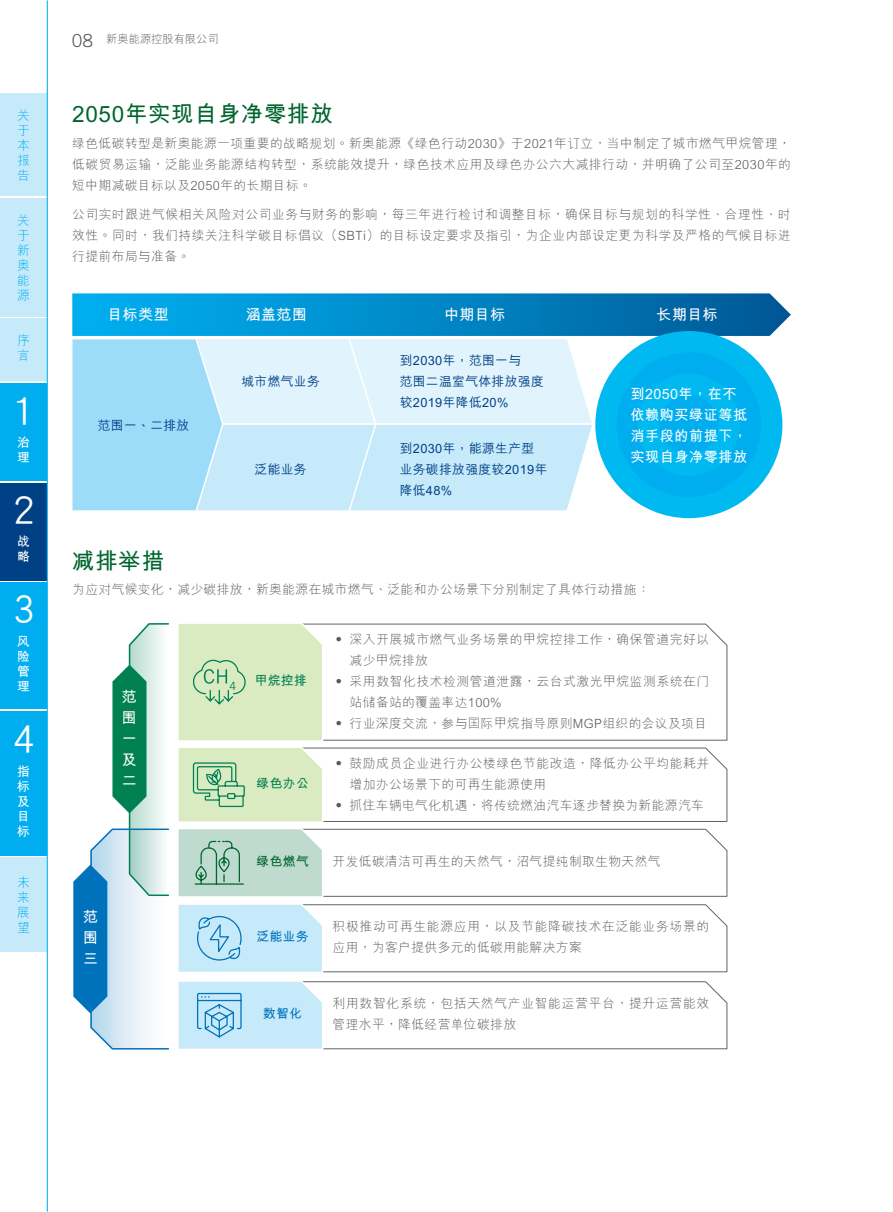
<style>
.page{position:relative;width:893px;height:1212px;background:#fff}
.page>*{position:absolute;margin:0;border:0;box-sizing:border-box;transform-origin:0 0}
.t1{font:37.5px "DF Hei HK W5";color:#fff}
.t2{font:700 22.5px "M Hei HKS";letter-spacing:.03em;color:#00652e}
.t3{font:700 15px/21px "M Hei HKS";letter-spacing:.03em;color:#fff;text-align:justify}
.t4{font:700 14.25px/21px "M Hei HKS";letter-spacing:.03em;color:#fff}
.t5{font:300 12.75px/21px "M Hei HKS";letter-spacing:.03em;color:#58595b}
.t6{font:300 12.75px/21px "M Hei HKS";letter-spacing:.055em;color:#58595b}
.t7{font:500 12.75px/21px "M Hei HKS";letter-spacing:.03em;color:#004185}
.t8{font:300 12.75px/15px "M Hei HKS";color:#00aeef;text-align:justify}
.t9{font:700 12.75px/15px "M Hei HKS";color:#fff}
.t10{font:700 12.75px "M Hei HKS";letter-spacing:.03em;color:#008053}
.t11{font:700 12.75px "M Hei HKS";letter-spacing:.03em;color:#0072bc}
.t12{font:700 12.75px "M Hei HKS";color:#00652e}
.t13{font:300 11.25px "M Hei HKS";color:#58595b}
.s1{font-family:"Trade Gothic LT Std";font-size:18px}
</style>
<div class="page">
<svg style="left:72px;top:293px;width:719px;height:219px;background:#83cfef"></svg>
<div style="left:0;top:857px;width:47px;height:95px;background:#c7eafb"></div>
<div style="left:0;top:198px;width:47px;height:118px;background:#c7eafb"></div>
<div style="left:0;top:93px;width:47px;height:103px;background:#c7eafb"></div>
<div style="left:0;top:318px;width:47px;height:63px;background:#c7eafb"></div>
<div style="left:0;top:383px;width:47px;height:97px;background:#00aeef"></div>
<div style="left:0;top:483px;width:47px;height:97px;background:#004185"></div>
<div style="left:0;top:583px;width:47px;height:126px;background:#00aeef"></div>
<div style="left:0;top:711px;width:47px;height:144px;background:#00aeef"></div>
<hr style="left:47px;top:1px;width:1px;height:1210px;background:#00aeef">
<svg style="left:178px;top:623px;width:550px;height:427px"></svg>
<svg style="left:73px;top:623px;width:96px;height:427px"></svg>
<p class="t8" style="left:17px;top:107px;width:14px">關於本報告</p>
<p class="t8" style="left:17px;top:212px;width:14px">關於新奧能源</p>
<p class="t8" style="left:17px;top:332px;width:14px">序言</p>
<h1 class="t1" style="left:13px;top:391px;width:23px">1</h1>
<p class="t9" style="left:17px;top:434px;width:14px">治理</p>
<h1 class="t1" style="left:13px;top:490px;width:23px">2</h1>
<p class="t9" style="left:17px;top:533px;width:14px">戰略</p>
<h1 class="t1" style="left:13px;top:589px;width:23px">3</h1>
<p class="t9" style="left:17px;top:633px;width:14px;text-align:justify">風險管理</p>
<h1 class="t1" style="left:13px;top:719px;width:23px">4</h1>
<p class="t9" style="left:17px;top:762px;width:14px;text-align:justify">指標及目標</p>
<p class="t8" style="left:17px;top:874px;width:14px">未來展望</p>
<p class="t13" style="left:72px;top:31px;width:148px"><span class="s1">08</span> 新奧能源控股有限公司</p>
<h2 class="t2" style="left:72px;top:98px;width:262px">2050年實現自身淨零排放</h2>
<p class="t5" style="left:72px;top:132px;width:720px;text-align:justify">綠色低碳轉型是新奧能源一項重要的戰略規劃。新奧能源《綠色行動2030》於2021年訂立，當中制定了城市燃氣甲烷管理，低碳貿易運輸，泛能業務能源結構轉型，系統能效提升，綠色技術應用及綠色辦公六大減排行動，並明確了公司至2030年的短中期減碳目標以及2050年的長期目標。</p>
<p class="t5" style="left:72px;top:203px;width:720px;text-align:justify">公司實時跟進氣候相關風險對公司業務與財務的影響，每三年進行檢討和調整目標，確保目標與規劃的科學性、合理性、時效性。同時，我們持續關注科學碳目標倡議（SBTi）的目標設定要求及指引，為企業內部設定更為科學及嚴格的氣候目標進行提前佈局與準備。</p>
<p class="t3" style="left:108px;top:303px;width:63px">目標類型</p>
<p class="t3" style="left:246px;top:303px;width:63px">涵蓋範圍</p>
<p class="t3" style="left:444px;top:303px;width:63px">中期目標</p>
<p class="t3" style="left:657px;top:303px;width:63px">長期目標</p>
<p class="t7" style="left:98px;top:414px;width:93px">範圍一、二排放</p>
<p class="t7" style="left:241px;top:370px;width:80px">城市燃氣業務</p>
<p class="t7" style="left:255px;top:457px;width:54px">泛能業務</p>
<p class="t7" style="left:400px;top:349px;width:146px">到2030年，範圍一與<br>範圍二溫室氣體排放強度較2019年降低20%</p>
<p class="t7" style="left:400px;top:436px;width:149px">到2030年，能源生產型業務碳排放強度較2019年降低48%</p>
<p class="t4" style="left:630px;top:382px;width:118px">到2050年，在不依賴購買綠證等抵消手段的前提下，實現自身淨零排放</p>
<h2 class="t2" style="left:72px;top:544px;width:94px">減排舉措</h2>
<p class="t5" style="left:72px;top:578px;width:579px">為應對氣候變化，減少碳排放，新奧能源在城市燃氣、泛能和辦公場景下分別制定了具體行動措施：</p>
<p class="t3" style="left:122px;top:684px;width:16px">範圍一及二</p>
<p class="t3" style="left:83px;top:905px;width:16px">範圍三</p>
<p class="t10" style="left:255px;top:671px;width:54px">甲烷控排</p>
<p class="t10" style="left:257px;top:774px;width:54px">綠色辦公</p>
<p class="t5" style="left:350px;top:629px;width:361px;text-indent:-17px">• 深入開展城市燃氣業務場景的甲烷控排工作，確保管道完好以減少甲烷排放</p>
<p class="t5" style="left:350px;top:671px;width:361px;text-indent:-17px">• 採用數智化技術檢測管道洩露，雲台式激光甲烷監測系統在門站儲備站的覆蓋率達100%</p>
<p class="t5" style="left:333px;top:713px;width:376px">• 行業深度交流，參與國際甲烷指導原則MGP組織的會議及項目</p>
<p class="t5" style="left:350px;top:753px;width:361px;text-indent:-17px">• 鼓勵成員企業進行辦公樓綠色節能改造，降低辦公平均能耗並增加辦公場景下的可再生能源使用</p>
<p class="t5" style="left:333px;top:795px;width:373px">• 抓住車輛電氣化機遇，將傳統燃油汽車逐步替換為新能源汽車</p>
<p class="t12" style="left:257px;top:852px;width:54px">綠色燃氣</p>
<p class="t5" style="left:333px;top:850px;width:329px">開發低碳清潔可再生的天然氣，沼氣提純制取生物天然氣</p>
<p class="t11" style="left:257px;top:927px;width:54px">泛能業務</p>
<p class="t11" style="left:263px;top:1004px;width:41px">數智化</p>
<p class="t6" style="left:333px;top:916px;width:378px">積極推動可再生能源應用，以及節能降碳技術在泛能業務場景的應用，為客戶提供多元的低碳用能解決方案</p>
<p class="t6" style="left:333px;top:993px;width:378px">利用數智化系統，包括天然氣產業智能運營平台，提升運營能效管理水平，降低經營單位碳排放</p>
</div>
